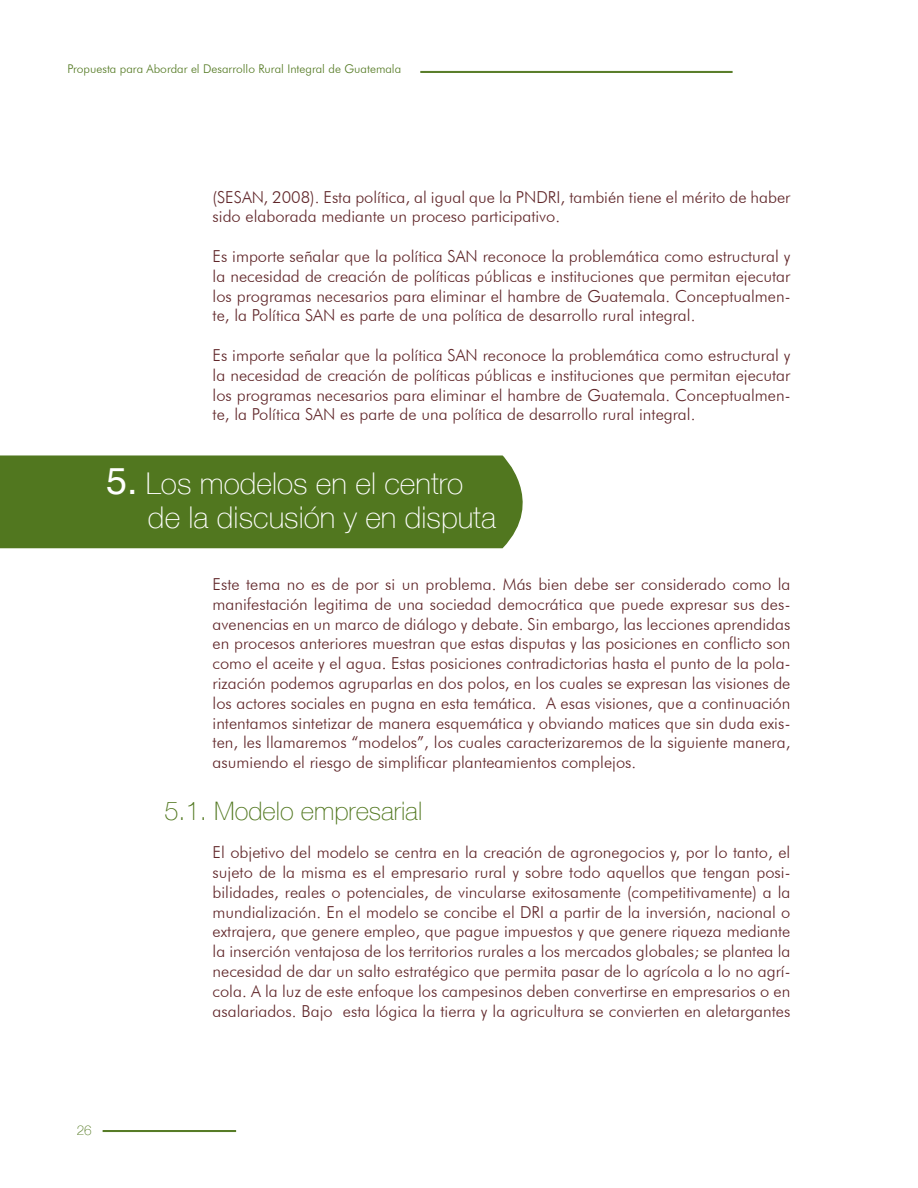
<style>
.page{position:relative;width:918px;height:1188px;background:#fff}
.page>*{position:absolute;margin:0;border:0;box-sizing:border-box;transform-origin:0 0}
.Titulo_CAP_2{font:100 30px "Helve Nue";color:#fff}
.Título{font:100 25.5px "Helve Nue";color:#51771f}
.Contenido{font:300 16.5px/19.8px "Futura BT";color:#602629;text-align:justify}
.t1{font:100 13.5px "Helve Nue";color:#51771f}
.t2{font:300 12px "Futura BT";color:#51771f}
.s1{font-family:"Helvetica";font-weight:400;font-size:37.5px}
</style>
<div class="page">
<hr style="left:103px;top:1130px;width:133px;height:1px;background:#51771f">
<hr style="left:103px;top:1131px;width:133px;height:1px;background:#51771f">
<hr style="left:420px;top:71px;width:313px;height:1px;background:#51771f">
<hr style="left:420px;top:72px;width:313px;height:1px;background:#51771f">
<div style="left:0;top:455px;width:523px;height:93px;background:#51771f"></div>
<p class="t2" style="left:68px;top:61px;width:335px">Propuesta para Abordar el Desarrollo Rural Integral de Guatemala</p>
<p class="Contenido" style="left:213px;top:187px;width:579px">(SESAN, 2008). Esta política, al igual que la PNDRI, también tiene el mérito de haber sido elaborada mediante un proceso participativo.</p>
<p class="Contenido" style="left:213px;top:246px;width:579px">Es importe señalar que la política SAN reconoce la problemática como estructural y la necesidad de creación de políticas públicas e instituciones que permitan ejecutar los programas necesarios para eliminar el hambre de Guatemala. Conceptualmen&shy;te, la Política SAN es parte de una política de desarrollo rural integral.</p>
<p class="Contenido" style="left:213px;top:345px;width:579px">Es importe señalar que la política SAN reconoce la problemática como estructural y la necesidad de creación de políticas públicas e instituciones que permitan ejecutar los programas necesarios para eliminar el hambre de Guatemala. Conceptualmen&shy;te, la Política SAN es parte de una política de desarrollo rural integral.</p>
<p class="Titulo_CAP_2" style="left:106px;top:464px;width:359px"><span class="s1">5.</span> Los modelos en el centro</p>
<p class="Titulo_CAP_2" style="left:148px;top:499px;width:350px">de la discusión y en disputa</p>
<p class="t1" style="left:77px;top:1122px;width:17px">26</p>
<p class="Contenido" style="left:213px;top:574px;width:579px">Este tema no es de por si un problema. Más bien debe ser considerado como la manifestación legitima de una sociedad democrática que puede expresar sus des&shy;avenencias en un marco de diálogo y debate. Sin embargo, las lecciones aprendidas en procesos anteriores muestran que estas disputas y las posiciones en conflicto son como el aceite y el agua. Estas posiciones contradictorias hasta el punto de la pola&shy;rización podemos agruparlas en dos polos, en los cuales se expresan las visiones de los actores sociales en pugna en esta temática. A esas visiones, que a continuación intentamos sintetizar de manera esquemática y obviando matices que sin duda exis&shy;ten, les llamaremos “modelos”, los cuales caracterizaremos de la siguiente manera, asumiendo el riesgo de simplificar planteamientos complejos.</p>
<p class="Título" style="left:164px;top:795px;width:259px">5.1. Modelo empresarial</p>
<p class="Contenido" style="left:213px;top:842px;width:579px">El objetivo del modelo se centra en la creación de agronegocios y, por lo tanto, el sujeto de la misma es el empresario rural y sobre todo aquellos que tengan posi&shy;bilidades, reales o potenciales, de vincularse exitosamente (competitivamente) a la mundialización. En el modelo se concibe el DRI a partir de la inversión, nacional o extrajera, que genere empleo, que pague impuestos y que genere riqueza mediante la inserción ventajosa de los territorios rurales a los mercados globales; se plantea la necesidad de dar un salto estratégico que permita pasar de lo agrícola a lo no agrí&shy;cola. A la luz de este enfoque los campesinos deben convertirse en empresarios o en asalariados. Bajo esta lógica la tierra y la agricultura se convierten en aletargantes</p>
</div>
